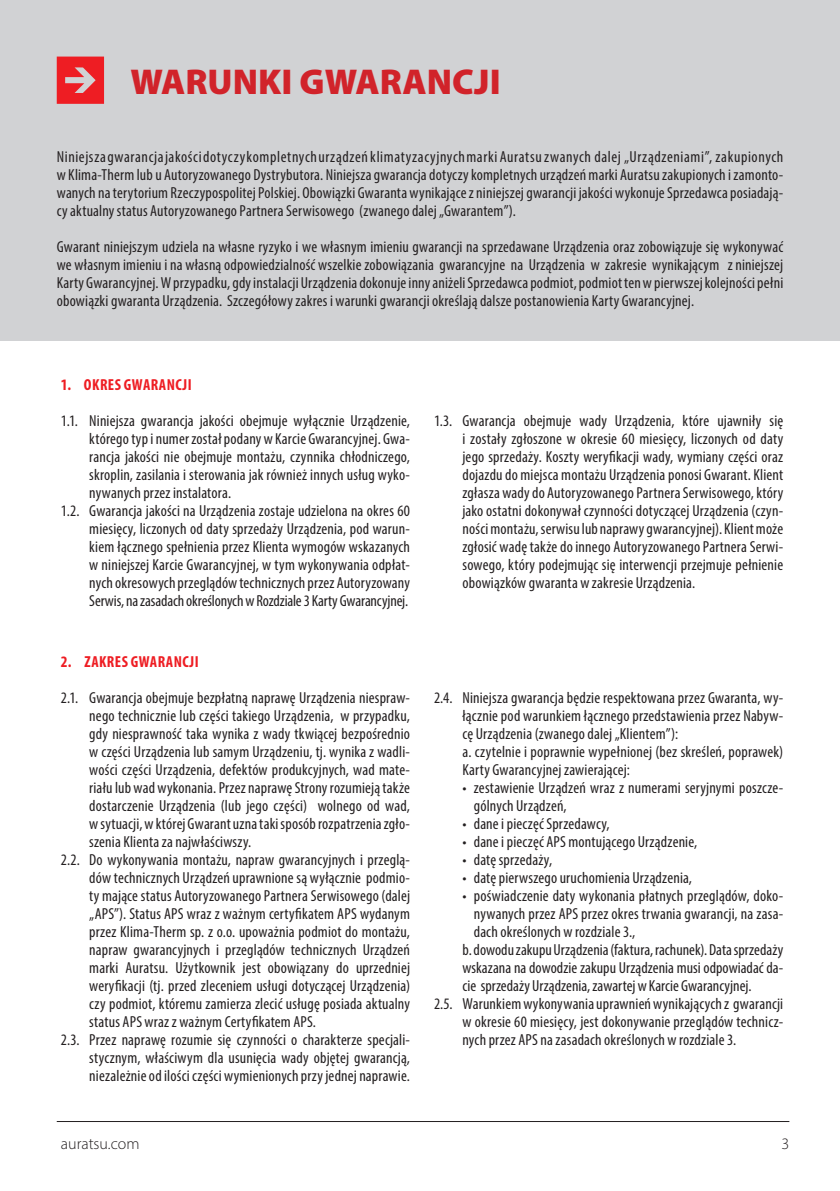
<style>
.page{position:relative;width:840px;height:1191px;background:#fff}
.page>*{position:absolute;margin:0;border:0;box-sizing:border-box;transform-origin:0 0}
.t1{font:900 36px "Myriad Pro";color:#d1232a}
.wciecie_1{font:condensed 16px/18px "Myriad Pro";letter-spacing:.01em;color:#231f20;text-align:justify}
.txt_normal{font:condensed 16px/18px "Myriad Pro";letter-spacing:.01em;color:#231f20;text-align:justify}
.txt_normal-2{font:700 condensed 16px "Myriad Pro";letter-spacing:.025em;color:#ee1d23}
.t2{font:300 16px "Myriad Pro";color:#231f20}
</style>
<div class="page">
<div style="left:0;top:0;width:839px;height:341px;background:#d1d2d4"></div>
<svg style="left:57px;top:57px;width:47px;height:47px"></svg>
<hr style="left:57px;top:1121px;width:732px;height:1px;background:#231f20">
<p class="t1" style="left:130px;top:57px;width:371px">WARUNKI GWARANCJI</p>
<p class="txt_normal" style="left:57px;top:147px;width:727px">Niniejsza gwarancja jakości dotyczy kompletnych urządzeń klimatyzacyjnych marki Auratsu zwanych dalej „Urządzeniami”, zakupionych w Klima-Therm lub u Autoryzowanego Dystrybutora. Niniejsza gwarancja dotyczy kompletnych urządzeń marki Auratsu zakupionych i zamonto&shy;wanych na terytorium Rzeczypospolitej Polskiej. Obowiązki Gwaranta wynikające z niniejszej gwarancji jakości wykonuje Sprzedawca posiadają&shy;cy aktualny status Autoryzowanego Partnera Serwisowego (zwanego dalej „Gwarantem”).</p>
<p class="txt_normal" style="left:57px;top:237px;width:727px">Gwarant niniejszym udziela na własne ryzyko i we własnym imieniu gwarancji na sprzedawane Urządzenia oraz zobowiązuje się wykonywać we własnym imieniu i na własną odpowiedzialność wszelkie zobowiązania gwarancyjne na Urządzenia w zakresie wynikającym z niniejszej Karty Gwarancyjnej. W przypadku, gdy instalacji Urządzenia dokonuje inny aniżeli Sprzedawca podmiot, podmiot ten w pierwszej kolejności pełni obowiązki gwaranta Urządzenia. Szczegółowy zakres i warunki gwarancji określają dalsze postanowienia Karty Gwarancyjnej.</p>
<p class="txt_normal-2" style="left:61px;top:375px;width:132px">1. OKRES GWARANCJI</p>
<p class="wciecie_1" style="left:89px;top:411px;width:322px;text-indent:-28px">1.1. Niniejsza gwarancja jakości obejmuje wyłącznie Urządzenie, którego typ i numer został podany w Karcie Gwarancyjnej. Gwa&shy;rancja jakości nie obejmuje montażu, czynnika chłodniczego, skroplin, zasilania i sterowania jak również innych usług wyko&shy;nywanych przez instalatora.</p>
<p class="wciecie_1" style="left:89px;top:501px;width:322px;text-indent:-28px">1.2. Gwarancja jakości na Urządzenia zostaje udzielona na okres 60 miesięcy, liczonych od daty sprzedaży Urządzenia, pod warun&shy;kiem łącznego spełnienia przez Klienta wymogów wskazanych w niniejszej Karcie Gwarancyjnej, w tym wykonywania odpłat&shy;nych okresowych przeglądów technicznych przez Autoryzowany Serwis, na zasadach określonych w Rozdziale 3 Karty Gwarancyjnej.</p>
<p class="txt_normal-2" style="left:61px;top:651px;width:139px">2. ZAKRES GWARANCJI</p>
<p class="wciecie_1" style="left:89px;top:688px;width:322px;text-indent:-28px">2.1. Gwarancja obejmuje bezpłatną naprawę Urządzenia niespraw&shy;nego technicznie lub części takiego Urządzenia, w przypadku, gdy niesprawność taka wynika z wady tkwiącej bezpośrednio w części Urządzenia lub samym Urządzeniu, tj. wynika z wadli&shy;wości części Urządzenia, defektów produkcyjnych, wad mate&shy;riału lub wad wykonania. Przez naprawę Strony rozumieją także dostarczenie Urządzenia (lub jego części) wolnego od wad, w sytuacji, w której Gwarant uzna taki sposób rozpatrzenia zgło&shy;szenia Klienta za najwłaściwszy.</p>
<p class="wciecie_1" style="left:89px;top:850px;width:322px;text-indent:-28px">2.2. Do wykonywania montażu, napraw gwarancyjnych i przeglą&shy;dów technicznych Urządzeń uprawnione są wyłącznie podmio&shy;ty mające status Autoryzowanego Partnera Serwisowego (dalej „APS”). Status APS wraz z ważnym certyfikatem APS wydanym przez Klima-Therm sp. z o.o. upoważnia podmiot do montażu, napraw gwarancyjnych i przeglądów technicznych Urządzeń marki Auratsu. Użytkownik jest obowiązany do uprzedniej weryfikacji (tj. przed zleceniem usługi dotyczącej Urządzenia) czy podmiot, któremu zamierza zlecić usługę posiada aktualny status APS wraz z ważnym Certyfikatem APS.</p>
<p class="wciecie_1" style="left:89px;top:1030px;width:322px;text-indent:-28px">2.3. Przez naprawę rozumie się czynności o charakterze specjali&shy;stycznym, właściwym dla usunięcia wady objętej gwarancją, niezależnie od ilości części wymienionych przy jednej naprawie.</p>
<p class="wciecie_1" style="left:462px;top:411px;width:322px;text-indent:-28px">1.3. Gwarancja obejmuje wady Urządzenia, które ujawniły się i zostały zgłoszone w okresie 60 miesięcy, liczonych od daty jego sprzedaży. Koszty weryfikacji wady, wymiany części oraz dojazdu do miejsca montażu Urządzenia ponosi Gwarant. Klient zgłasza wady do Autoryzowanego Partnera Serwisowego, który jako ostatni dokonywał czynności dotyczącej Urządzenia (czyn&shy;ności montażu, serwisu lub naprawy gwarancyjnej). Klient może zgłosić wadę także do innego Autoryzowanego Partnera Serwi&shy;sowego, który podejmując się interwencji przejmuje pełnienie obowiązków gwaranta w zakresie Urządzenia.</p>
<p class="wciecie_1" style="left:462px;top:688px;width:322px;text-indent:-28px">2.4. Niniejsza gwarancja będzie respektowana przez Gwaranta, wy&shy;łącznie pod warunkiem łącznego przedstawienia przez Nabyw&shy;cę Urządzenia (zwanego dalej „Klientem”):</p>
<p class="wciecie_1" style="left:462px;top:742px;width:322px">a. czytelnie i poprawnie wypełnionej (bez skreśleń, poprawek)<br>Karty Gwarancyjnej zawierającej:</p>
<p class="wciecie_1" style="left:473px;top:778px;width:311px;text-indent:-11px">• zestawienie Urządzeń wraz z numerami seryjnymi poszcze&shy;gólnych Urządzeń,</p>
<p class="wciecie_1" style="left:462px;top:814px;width:149px">• dane i pieczęć Sprzedawcy,</p>
<p class="wciecie_1" style="left:462px;top:832px;width:236px">• dane i pieczęć APS montującego Urządzenie,</p>
<p class="wciecie_1" style="left:462px;top:850px;width:91px">• datę sprzedaży,</p>
<p class="wciecie_1" style="left:462px;top:868px;width:231px">• datę pierwszego uruchomienia Urządzenia,</p>
<p class="wciecie_1" style="left:473px;top:886px;width:311px;text-indent:-11px">• poświadczenie daty wykonania płatnych przeglądów, doko&shy;nywanych przez APS przez okres trwania gwarancji, na zasa&shy;dach określonych w rozdziale 3.,</p>
<p class="wciecie_1" style="left:462px;top:940px;width:322px">b. dowodu zakupu Urządzenia (faktura, rachunek). Data sprzedaży wskazana na dowodzie zakupu Urządzenia musi odpowiadać da&shy;cie sprzedaży Urządzenia, zawartej w Karcie Gwarancyjnej.</p>
<p class="wciecie_1" style="left:462px;top:994px;width:322px;text-indent:-28px">2.5. Warunkiem wykonywania uprawnień wynikających z gwarancji w okresie 60 miesięcy, jest dokonywanie przeglądów technicz&shy;nych przez APS na zasadach określonych w rozdziale 3.</p>
<p class="t2" style="left:61px;top:1134px;width:80px">auratsu.com</p>
<p class="t2" style="left:781px;top:1134px;width:9px">3</p>
</div>
